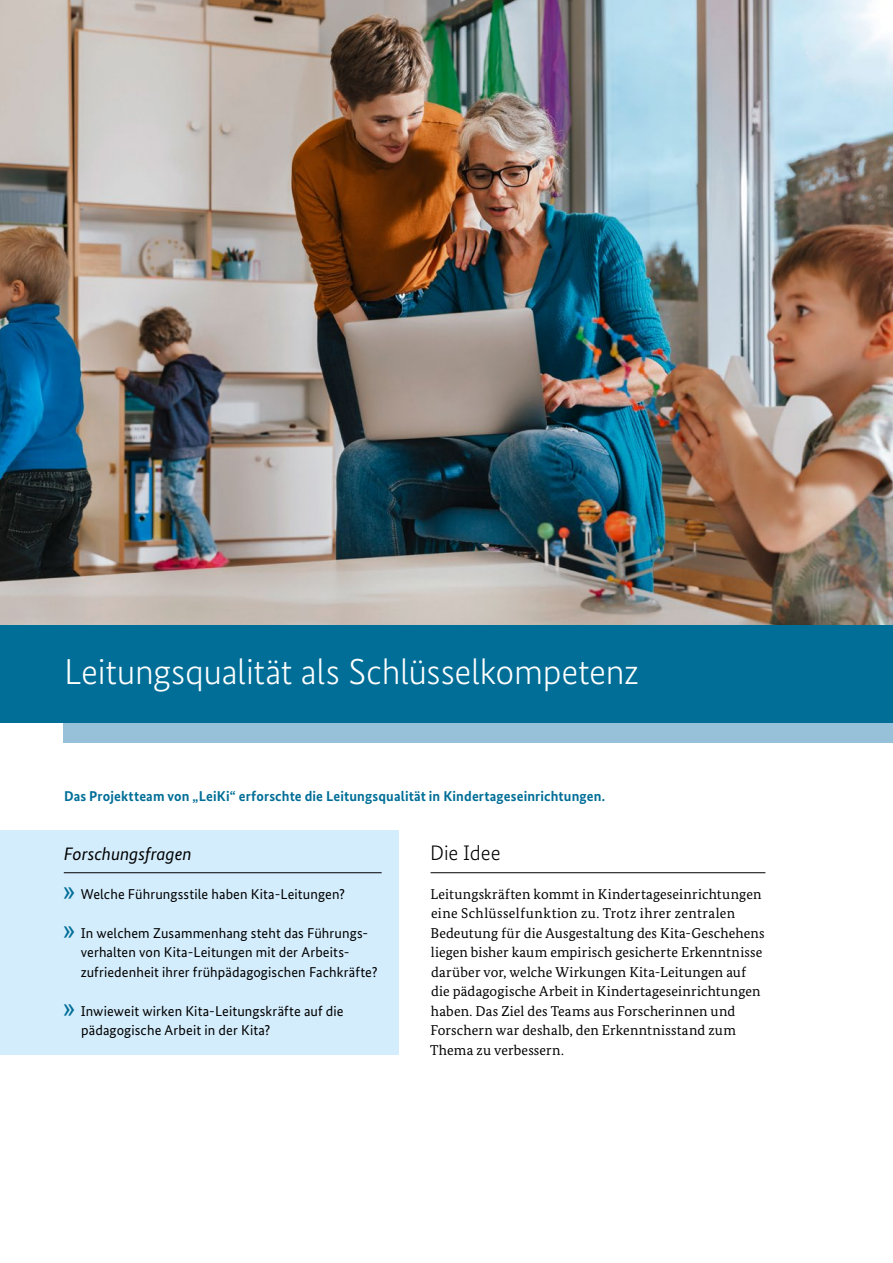
<style>
.page{position:relative;width:893px;height:1263px;background:#fff}
.page>*{position:absolute;margin:0;border:0;box-sizing:border-box;transform-origin:0 0}
.t1{font:300 36px "Bundes Sans";letter-spacing:-.01em;color:#fff}
.t2{font:300 21px "Bundes Sans";letter-spacing:-.005em;color:#000}
.t3{font:italic 18px "Bundes Sans";letter-spacing:-.005em;color:#000}
.t4{font:14.25px/19.5px "Bundes Serif";letter-spacing:.01em;color:#000}
.t5{font:14.25px/19.5px "Bundes Sans";letter-spacing:.01em;color:#000}
.t6{font:700 14.25px "Bundes Sans";letter-spacing:.01em;color:#006e97}
.s1{font-size:28.5px;color:#006e97}
</style>
<div class="page">
<div style="left:0;top:830px;width:399px;height:224px;background:#d4edfc"></div>
<img style="left:0;top:0;width:893px;height:625px">
<div style="left:0;top:625px;width:893px;height:98px;background:#006e97"></div>
<div style="left:64px;top:723px;width:829px;height:20px;background:#96c1d8"></div>
<hr style="left:64px;top:872px;width:318px;height:1px;background:#000">
<hr style="left:431px;top:872px;width:334px;height:1px;background:#000">
<h1 class="t1" style="left:64px;top:652px;width:576px">Leitungsqualität als Schlüsselkompetenz</h1>
<p class="t6" style="left:64px;top:787px;width:542px">Das Projektteam von „LeiKi“ erforschte die Leitungsqualität in Kindertageseinrichtungen.</p>
<p class="t3" style="left:64px;top:842px;width:129px">Forschungsfragen</p>
<p class="t5" style="left:63px;top:884px;width:284px"><span class="s1">»</span> Welche Führungsstile haben Kita-Leitungen?</p>
<p class="t5" style="left:81px;top:923px;width:298px;text-indent:-18px"><span class="s1">»</span> In welchem Zusammenhang steht das Führungs&shy;verhalten von Kita-Leitungen mit der Arbeits&shy;zufriedenheit ihrer frühpädagogischen Fachkräfte?</p>
<p class="t5" style="left:81px;top:1001px;width:264px;text-indent:-18px"><span class="s1">»</span> Inwieweit wirken Kita-Leitungskräfte auf die pädagogische Arbeit in der Kita?</p>
<h2 class="t2" style="left:430px;top:841px;width:72px">Die Idee</h2>
<p class="t4" style="left:430px;top:884px;width:336px">Leitungskräften kommt in Kindertageseinrichtungen eine Schlüsselfunktion zu. Trotz ihrer zentralen Bedeutung für die Ausgestaltung des Kita-Geschehens liegen bisher kaum empirisch gesicherte Erkenntnisse darüber vor, welche Wirkungen Kita-Leitungen auf die pädagogische Arbeit in Kindertageseinrichtungen haben. Das Ziel des Teams aus Forscherinnen und Forschern war deshalb, den Erkenntnisstand zum Thema zu verbessern.</p>
</div>
